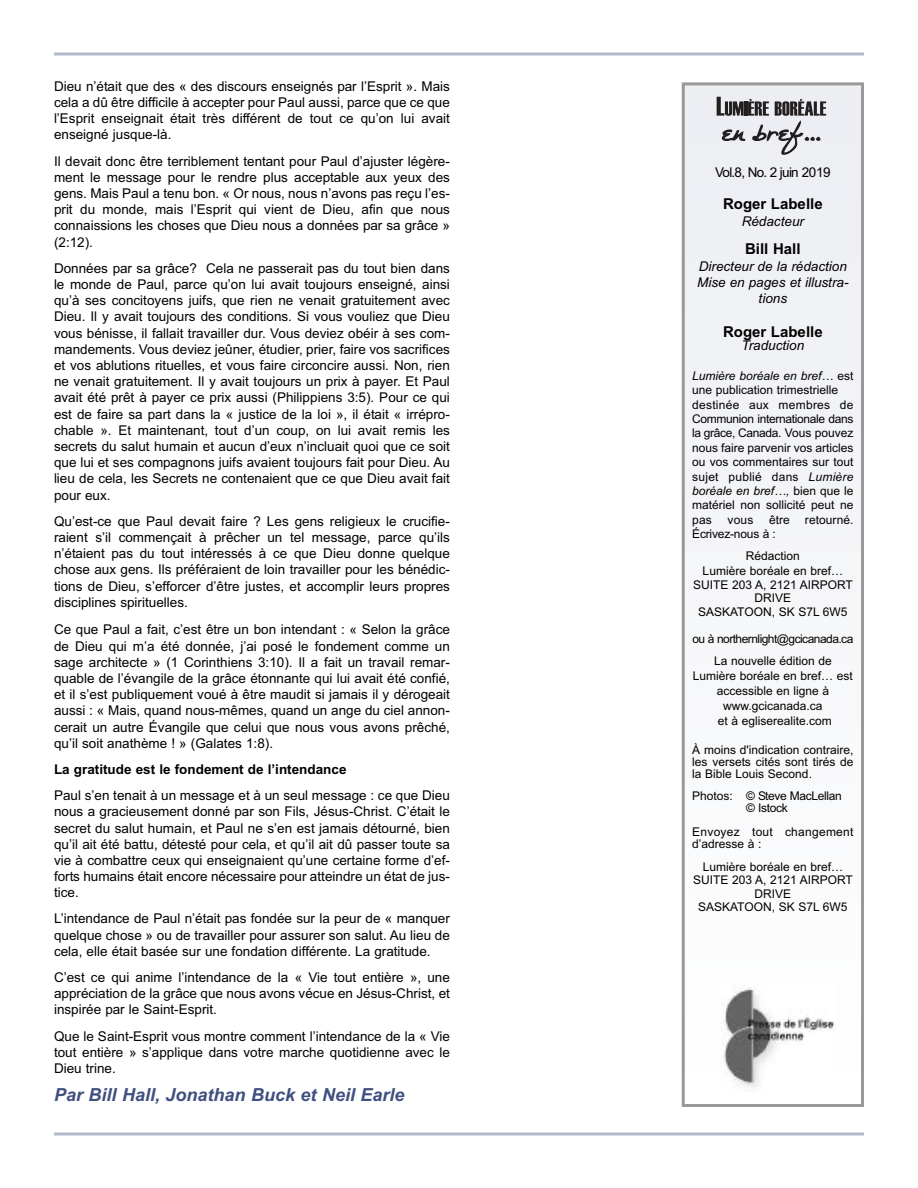
<style>
.page{position:relative;width:918px;height:1188px;background:#fff}
.page>*{position:absolute;margin:0;border:0;box-sizing:border-box;transform-origin:0 0}
.t1{font:italic 700 18px "Arial";color:#3f507f}
.t2{font:700 15px "Arial";color:#000}
.t3{font:13.5px/16.2px "Arial";color:#000;text-align:justify}
.t4{font:italic 13.5px/16.2px "Arial";color:#000;text-align:center}
.t5{font:700 13.5px "Arial";color:#000}
.t6{font:13.5px "Arial";letter-spacing:-.055em;color:#000}
.t7{font:12px/14.4px "Arial";color:#000;text-align:center}
.t8{font:12px/22.5px "Arial";letter-spacing:-.045em;color:#000;text-align:center}
.t9{font:12px/12px "Arial";letter-spacing:.02em;color:#000}
.t10{font:12px/12px "Arial";letter-spacing:-.03em;color:#000;text-align:center}
.s1{font-style:italic}
</style>
<div class="page">
<svg style="left:54px;top:52px;width:810px;height:4px"></svg>
<svg style="left:54px;top:1132px;width:810px;height:4px"></svg>
<div style="left:685px;top:85px;width:176px;height:1019px;background:#f5f6f8"></div>
<div style="left:682px;top:82px;width:182px;height:1025px;border:3px solid #999"></div>
<img style="left:724px;top:989px;width:111px;height:97px">
<svg style="left:717px;top:97px;width:109px;height:58px"></svg>
<p class="t3" style="left:54px;top:78px;width:397px">Dieu n’était que des « des discours enseignés par l’Esprit ». Mais cela a dû être difficile à accepter pour Paul aussi, parce que ce que l’Esprit enseignait était très différent de tout ce qu’on lui avait enseigné jusque-là.</p>
<p class="t3" style="left:54px;top:153px;width:397px">Il devait donc être terriblement tentant pour Paul d’ajuster légère&shy;ment le message pour le rendre plus acceptable aux yeux des gens. Mais Paul a tenu bon. « Or nous, nous n’avons pas reçu l’es&shy;prit du monde, mais l’Esprit qui vient de Dieu, afin que nous connaissions les choses que Dieu nous a données par sa grâce » (2:12).</p>
<p class="t3" style="left:54px;top:260px;width:397px">Données par sa grâce? Cela ne passerait pas du tout bien dans le monde de Paul, parce qu’on lui avait toujours enseigné, ainsi qu’à ses concitoyens juifs, que rien ne venait gratuitement avec Dieu. Il y avait toujours des conditions. Si vous vouliez que Dieu vous bénisse, il fallait travailler dur. Vous deviez obéir à ses com&shy;mandements. Vous deviez jeûner, étudier, prier, faire vos sacrifices et vos ablutions rituelles, et vous faire circoncire aussi. Non, rien ne venait gratuitement. Il y avait toujours un prix à payer. Et Paul avait été prêt à payer ce prix aussi (Philippiens 3:5). Pour ce qui est de faire sa part dans la « justice de la loi », il était « irrépro&shy;chable ». Et maintenant, tout d’un coup, on lui avait remis les secrets du salut humain et aucun d’eux n’incluait quoi que ce soit que lui et ses compagnons juifs avaient toujours fait pour Dieu. Au lieu de cela, les Secrets ne contenaient que ce que Dieu avait fait pour eux.</p>
<p class="t3" style="left:54px;top:513px;width:397px">Qu’est-ce que Paul devait faire ? Les gens religieux le crucifie&shy;raient s’il commençait à prêcher un tel message, parce qu’ils n’étaient pas du tout intéressés à ce que Dieu donne quelque chose aux gens. Ils préféraient de loin travailler pour les bénédic&shy;tions de Dieu, s’efforcer d’être justes, et accomplir leurs propres disciplines spirituelles.</p>
<p class="t3" style="left:54px;top:622px;width:397px">Ce que Paul a fait, c’est être un bon intendant : « Selon la grâce de Dieu qui m’a été donnée, j’ai posé le fondement comme un sage architecte » (1 Corinthiens 3:10). Il a fait un travail remar&shy;quable de l’évangile de la grâce étonnante qui lui avait été confié, et il s’est publiquement voué à être maudit si jamais il y dérogeait aussi : « Mais, quand nous-mêmes, quand un ange du ciel annon&shy;cerait un autre Évangile que celui que nous vous avons prêché, qu’il soit anathème ! » (Galates 1:8).</p>
<p class="t5" style="left:54px;top:761px;width:294px">La gratitude est le fondement de l’intendance</p>
<p class="t3" style="left:54px;top:787px;width:397px">Paul s’en tenait à un message et à un seul message : ce que Dieu nous a gracieusement donné par son Fils, Jésus-Christ. C’était le secret du salut humain, et Paul ne s’en est jamais détourné, bien qu’il ait été battu, détesté pour cela, et qu’il ait dû passer toute sa vie à combattre ceux qui enseignaient qu’une certaine forme d’ef&shy;forts humains était encore nécessaire pour atteindre un état de jus&shy;tice.</p>
<p class="t3" style="left:54px;top:911px;width:397px">L’intendance de Paul n’était pas fondée sur la peur de « manquer quelque chose » ou de travailler pour assurer son salut. Au lieu de cela, elle était basée sur une fondation différente. La gratitude.</p>
<p class="t3" style="left:54px;top:969px;width:397px">C’est ce qui anime l’intendance de la « Vie tout entière », une appréciation de la grâce que nous avons vécue en Jésus-Christ, et inspirée par le Saint-Esprit.</p>
<p class="t3" style="left:54px;top:1028px;width:397px">Que le Saint-Esprit vous montre comment l’intendance de la « Vie tout entière » s’applique dans votre marche quotidienne avec le Dieu trine.</p>
<h1 class="t1" style="left:54px;top:1084px;width:352px">Par Bill Hall, Jonathan Buck et Neil Earle</h1>
<p class="t6" style="left:715px;top:165px;width:117px">Vol.8, No. 2 juin 2019</p>
<p class="t2" style="left:723px;top:196px;width:101px">Roger Labelle</p>
<p class="t4" style="left:742px;top:214px;width:64px">Rédacteur</p>
<p class="t2" style="left:745px;top:240px;width:57px">Bill Hall</p>
<p class="t4" style="left:697px;top:258px;width:153px">Directeur de la rédaction<br>Mise en pages et illustra&shy;tions</p>
<p class="t2" style="left:723px;top:323px;width:101px">Roger Labelle</p>
<p class="t4" style="left:741px;top:338px;width:64px">Traduction</p>
<p class="t7" style="left:692px;top:368px;width:163px;text-align:left"><span class="s1">Lumière boréale en bref…</span> est une publication trimestrielle destinée aux membres de<br>Communion internationale dans la grâce, Canada. Vous pouvez nous faire parvenir vos articles ou vos commentaires sur tout sujet publié dans <span class="s1">Lumière boréale en bref…,</span> bien que le matériel non sollicité peut ne pas</p>
<p class="t7" style="left:727px;top:512px;width:28px">vous</p>
<p class="t7" style="left:769px;top:512px;width:22px">être</p>
<p class="t7" style="left:805px;top:512px;width:50px">retourné.</p>
<p class="t7" style="left:746px;top:523px;width:56px;line-height:21.9px;text-align:left;text-indent:-54px">Écrivez-nous à :<br>Rédaction</p>
<p class="t7" style="left:693px;top:564px;width:161px;line-height:13.5px">Lumière boréale en bref…<br>SUITE 203 A, 2121 AIRPORT<br>DRIVE<br>SASKATOON, SK S7L 6W5</p>
<p class="t8" style="left:692px;top:627px;width:163px">ou à northernlight@gcicanada.ca<br>La nouvelle édition de</p>
<p class="t7" style="left:693px;top:668px;width:162px;line-height:15px">Lumière boréale en bref… est accessible en ligne à www.gcicanada.ca<br>et à egliserealite.com</p>
<p class="t7" style="left:692px;top:743px;width:163px;line-height:12px;text-align:justify">À moins d'indication contraire, les versets cités sont tirés de la Bible Louis Second.</p>
<p class="t10" style="left:692px;top:790px;width:151px">Photos: © Steve MacLellan © Istock</p>
<p class="t9" style="left:692px;top:826px;width:163px">Envoyez tout changement d’adresse à :</p>
<p class="t7" style="left:693px;top:860px;width:161px;line-height:13.5px">Lumière boréale en bref…<br>SUITE 203 A, 2121 AIRPORT<br>DRIVE<br>SASKATOON, SK S7L 6W5</p>
</div>
